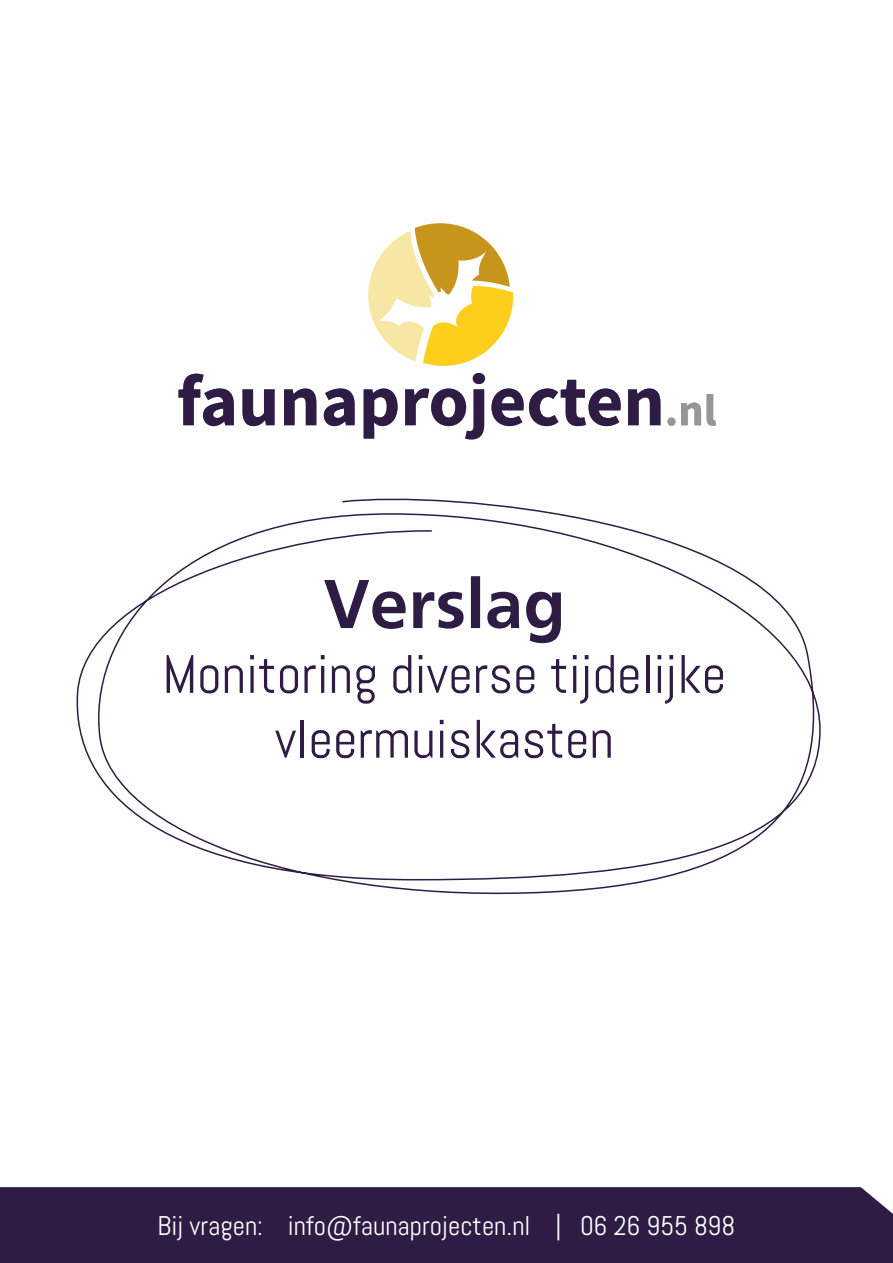
<style>
.page{position:relative;width:893px;height:1263px;background:#fff}
.page>*{position:absolute;margin:0;border:0;box-sizing:border-box;transform-origin:0 0}
.t1{font:700 72px "Frutiger";color:#2e1c44}
.t2{font:54px/64.8px "Abel";color:#2e1c44;text-align:center}
.t3{font:27px "Abel";color:#fff}
</style>
<div class="page">
<div style="left:0;top:1187px;width:893px;height:76px;background:#2e1c44"></div>
<svg style="left:178px;top:374px;width:56px;height:52px"></svg>
<svg style="left:242px;top:389px;width:33px;height:37px"></svg>
<svg style="left:284px;top:388px;width:32px;height:37px"></svg>
<svg style="left:324px;top:388px;width:31px;height:38px"></svg>
<svg style="left:364px;top:388px;width:34px;height:51px"></svg>
<svg style="left:405px;top:373px;width:80px;height:66px"></svg>
<svg style="left:491px;top:380px;width:130px;height:46px"></svg>
<svg style="left:628px;top:388px;width:32px;height:37px"></svg>
<div style="left:668px;top:417px;width:7px;height:9px;background:#969696;border-radius:50%"></div>
<svg style="left:681px;top:403px;width:20px;height:22px"></svg>
<svg style="left:707px;top:394px;width:9px;height:32px"></svg>
<svg style="left:368px;top:223px;width:145px;height:143px"></svg>
<svg style="left:76px;top:498px;width:745px;height:397px"></svg>
<h1 class="t1" style="left:323px;top:562px;width:243px">Verslag</h1>
<h2 class="t2" style="left:162px;top:642px;width:565px">Monitoring diverse tijdelijke vleermuiskasten</h2>
<p class="t3" style="left:158px;top:1208px;width:579px">Bij vragen: info@faunaprojecten.nl | 06 26 955 898</p>
</div>
